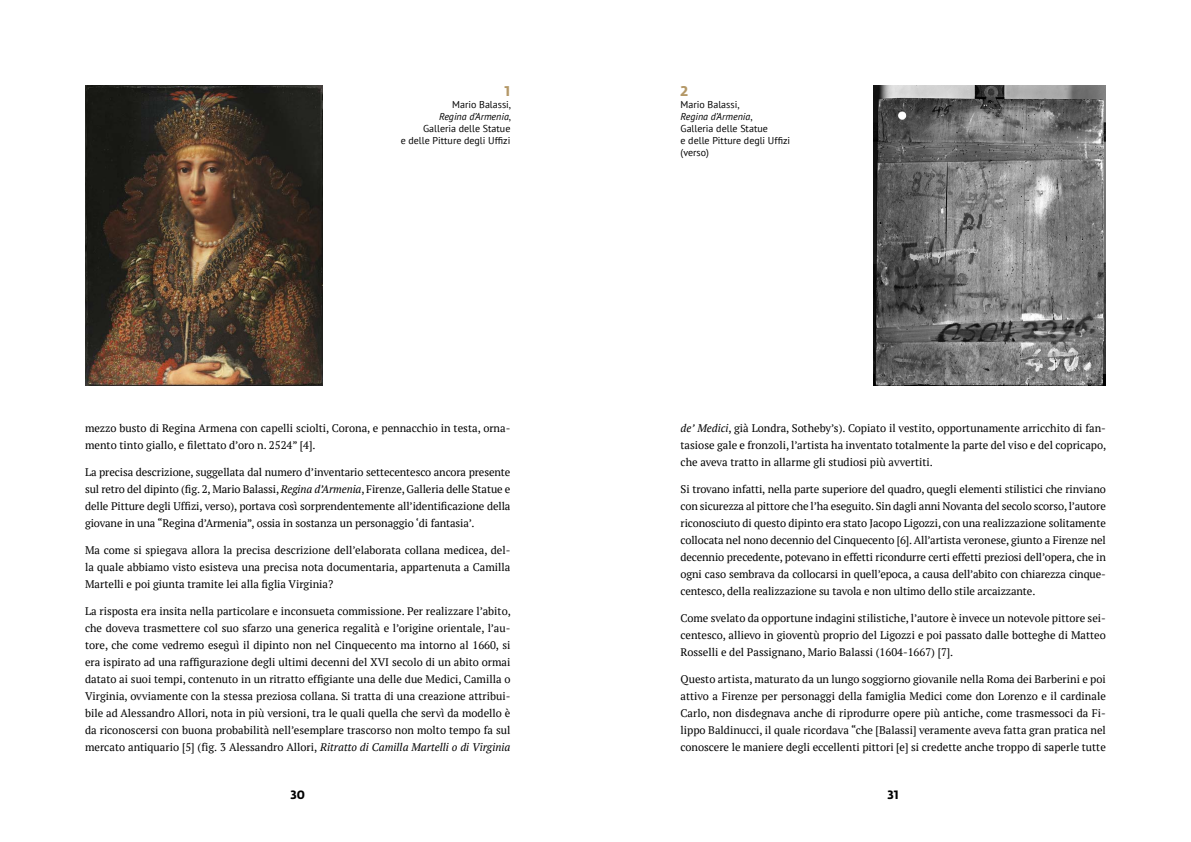
<style>
.page{position:relative;width:1191px;height:842px;background:#fff}
.page>*{position:absolute;margin:0;border:0;box-sizing:border-box;transform-origin:0 0}
.t1{font:700 14px "Fedra Sans";color:#b49867}
.t2{font:700 12px "Fedra Sans";color:#000}
.t3{font:11px/17px "PT Serif";color:#000;text-align:justify}
.t4{font:10px/12px "PT Sans";color:#000;text-align:right}
.s1{font-style:italic}
</style>
<div class="page">
<img style="left:873px;top:85px;width:233px;height:300px">
<img style="left:85px;top:85px;width:237px;height:300px">
<p class="t1" style="left:504px;top:82px;width:7px">1</p>
<p class="t4" style="left:401px;top:98px;width:112px">Mario Balassi,<br><span class="s1">Regina d’Armenia</span>,<br>Galleria delle Statue<br>e delle Pitture degli Uffizi</p>
<p class="t3" style="left:85px;top:420px;width:427px">mezzo busto di Regina Armena con capelli sciolti, Corona, e pennacchio in testa, orna&shy;mento tinto giallo, e filettato d’oro n. 2524” [4].</p>
<p class="t3" style="left:85px;top:464px;width:427px">La precisa descrizione, suggellata dal numero d’inventario settecentesco ancora presente sul retro del dipinto (fig. 2, Mario Balassi, <span class="s1">Regina d’Armenia</span>, Firenze, Galleria delle Statue e delle Pitture degli Uffizi, verso), portava così sorprendentemente all’identificazione della giovane in una “Regina d’Armenia”, ossia in sostanza un personaggio ‘di fantasia’.</p>
<p class="t3" style="left:85px;top:542px;width:427px">Ma come si spiegava allora la precisa descrizione dell’elaborata collana medicea, del&shy;la quale abbiamo visto esisteva una precisa nota documentaria, appartenuta a Camilla Martelli e poi giunta tramite lei alla figlia Virginia?</p>
<p class="t3" style="left:85px;top:603px;width:427px">La risposta era insita nella particolare e inconsueta commissione. Per realizzare l’abito, che doveva trasmettere col suo sfarzo una generica regalità e l’origine orientale, l’au&shy;tore, che come vedremo eseguì il dipinto non nel Cinquecento ma intorno al 1660, si era ispirato ad una raffigurazione degli ultimi decenni del XVI secolo di un abito ormai datato ai suoi tempi, contenuto in un ritratto effigiante una delle due Medici, Camilla o Virginia, ovviamente con la stessa preziosa collana. Si tratta di una creazione attribui&shy;bile ad Alessandro Allori, nota in più versioni, tra le quali quella che servì da modello è da riconoscersi con buona probabilità nell’esemplare trascorso non molto tempo fa sul mercato antiquario [5] (fig. 3 Alessandro Allori, <span class="s1">Ritratto di Camilla Martelli o di Virginia</span></p>
<p class="t1" style="left:680px;top:82px;width:9px">2</p>
<p class="t4" style="left:680px;top:98px;width:111px;text-align:left">Mario Balassi,<br><span class="s1">Regina d’Armenia</span>,<br>Galleria delle Statue<br>e delle Pitture degli Uffizi (verso)</p>
<p class="t3" style="left:680px;top:420px;width:427px"><span class="s1">de’ Medici</span>, già Londra, Sotheby’s). Copiato il vestito, opportunamente arricchito di fan&shy;tasiose gale e fronzoli, l’artista ha inventato totalmente la parte del viso e del copricapo, che aveva tratto in allarme gli studiosi più avvertiti.</p>
<p class="t3" style="left:680px;top:481px;width:427px">Si trovano infatti, nella parte superiore del quadro, quegli elementi stilistici che rinviano con sicurezza al pittore che l’ha eseguito. Sin dagli anni Novanta del secolo scorso, l’autore riconosciuto di questo dipinto era stato Jacopo Ligozzi, con una realizzazione solitamente collocata nel nono decennio del Cinquecento [6]. All’artista veronese, giunto a Firenze nel decennio precedente, potevano in effetti ricondurre certi effetti preziosi dell’opera, che in ogni caso sembrava da collocarsi in quell’epoca, a causa dell’abito con chiarezza cinque&shy;centesco, della realizzazione su tavola e non ultimo dello stile arcaizzante.</p>
<p class="t3" style="left:680px;top:610px;width:427px">Come svelato da opportune indagini stilistiche, l’autore è invece un notevole pittore sei&shy;centesco, allievo in gioventù proprio del Ligozzi e poi passato dalle botteghe di Matteo Rosselli e del Passignano, Mario Balassi (1604-1667) [7].</p>
<p class="t3" style="left:680px;top:671px;width:427px">Questo artista, maturato da un lungo soggiorno giovanile nella Roma dei Barberini e poi attivo a Firenze per personaggi della famiglia Medici come don Lorenzo e il cardinale Carlo, non disdegnava anche di riprodurre opere più antiche, come trasmessoci da Fi&shy;lippo Baldinucci, il quale ricordava “che [Balassi] veramente aveva fatta gran pratica nel conoscere le maniere degli eccellenti pittori [e] si credette anche troppo di saperle tutte</p>
<p class="t2" style="left:290px;top:788px;width:16px">30</p>
<p class="t2" style="left:887px;top:788px;width:13px">31</p>
</div>
